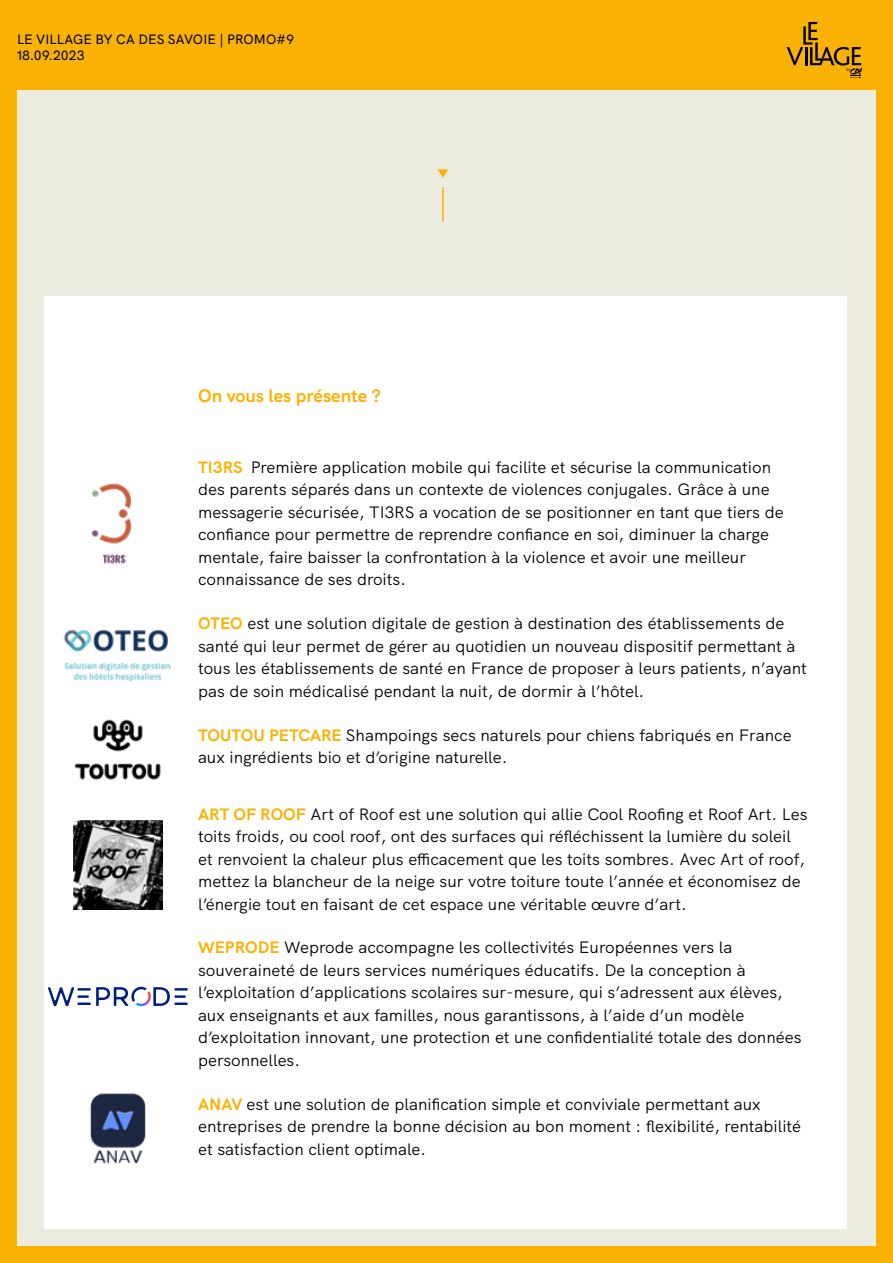
<style>
.page{position:relative;width:893px;height:1263px;background:#f9b104}
.page>*{position:absolute;margin:0;border:0;box-sizing:border-box;transform-origin:0 0}
.t1{font:700 18px "HK Grotesk";color:#f9b104}
.t2{font:16.5px/22.5px "HK Grotesk";color:#000}
.t3{font:500 13.5px/15.9px "HK Grotesk";letter-spacing:.005em;color:#000}
.s1{font-weight:700;color:#f9b104}
</style>
<div class="page">
<div style="left:17px;top:115px;width:859px;height:1131px;background:#ebecdf"></div>
<svg style="left:787px;top:22px;width:75px;height:56px"></svg>
<hr style="left:442px;top:187px;width:2px;height:34px;background:#f9b104">
<svg style="left:438px;top:169px;width:10px;height:9px"></svg>
<div style="left:44px;top:296px;width:802px;height:933px;background:#fff"></div>
<img style="left:91px;top:483px;width:41px;height:81px">
<img style="left:63px;top:629px;width:108px;height:53px">
<img style="left:74px;top:719px;width:87px;height:61px">
<img style="left:73px;top:821px;width:89px;height:88px">
<svg style="left:48px;top:987px;width:140px;height:19px"></svg>
<img style="left:90px;top:1093px;width:56px;height:71px">
<div style="left:17px;top:90px;width:859px;height:67px;background:#ebecdf"></div>
<p class="t3" style="left:17px;top:30px;width:278px">LE VILLAGE BY CA DES SAVOIE | PROMO#9<br>18.09.2023</p>
<p class="t1" style="left:198px;top:382px;width:184px">On vous les présente ?</p>
<p class="t2" style="left:198px;top:454px;width:587px"><span class="s1">TI3RS</span> Première application mobile qui facilite et sécurise la communication des parents séparés dans un contexte de violences conjugales. Grâce à une messagerie sécurisée, TI3RS a vocation de se positionner en tant que tiers de confiance pour permettre de reprendre confiance en soi, diminuer la charge mentale, faire baisser la confrontation à la violence et avoir une meilleur connaissance de ses droits.</p>
<p class="t2" style="left:198px;top:611px;width:610px"><span class="s1">OTEO</span> est une solution digitale de gestion à destination des établissements de santé qui leur permet de gérer au quotidien un nouveau dispositif permettant à tous les établissements de santé en France de proposer à leurs patients, n’ayant pas de soin médicalisé pendant la nuit, de dormir à l’hôtel.</p>
<p class="t2" style="left:198px;top:722px;width:595px"><span class="s1">TOUTOU PETCARE</span> Shampoings secs naturels pour chiens fabriqués en France aux ingrédients bio et d’origine naturelle.</p>
<p class="t2" style="left:198px;top:801px;width:611px"><span class="s1">ART OF ROOF</span> Art of Roof est une solution qui allie Cool Roofing et Roof Art. Les toits froids, ou cool roof, ont des surfaces qui réfléchissent la lumière du soleil et renvoient la chaleur plus efficacement que les toits sombres. Avec Art of roof, mettez la blancheur de la neige sur votre toiture toute l’année et économisez de l’énergie tout en faisant de cet espace une véritable œuvre d’art.</p>
<p class="t2" style="left:198px;top:935px;width:605px"><span class="s1">WEPRODE</span> Weprode accompagne les collectivités Européennes vers la souveraineté de leurs services numériques éducatifs. De la conception à l’exploitation d’applications scolaires sur-mesure, qui s’adressent aux élèves, aux enseignants et aux familles, nous garantissons, à l’aide d’un modèle d’exploitation innovant, une protection et une confidentialité totale des données personnelles.</p>
<p class="t2" style="left:198px;top:1091px;width:604px"><span class="s1">ANAV</span> est une solution de planification simple et conviviale permettant aux entreprises de prendre la bonne décision au bon moment : flexibilité, rentabilité et satisfaction client optimale.</p>
</div>
